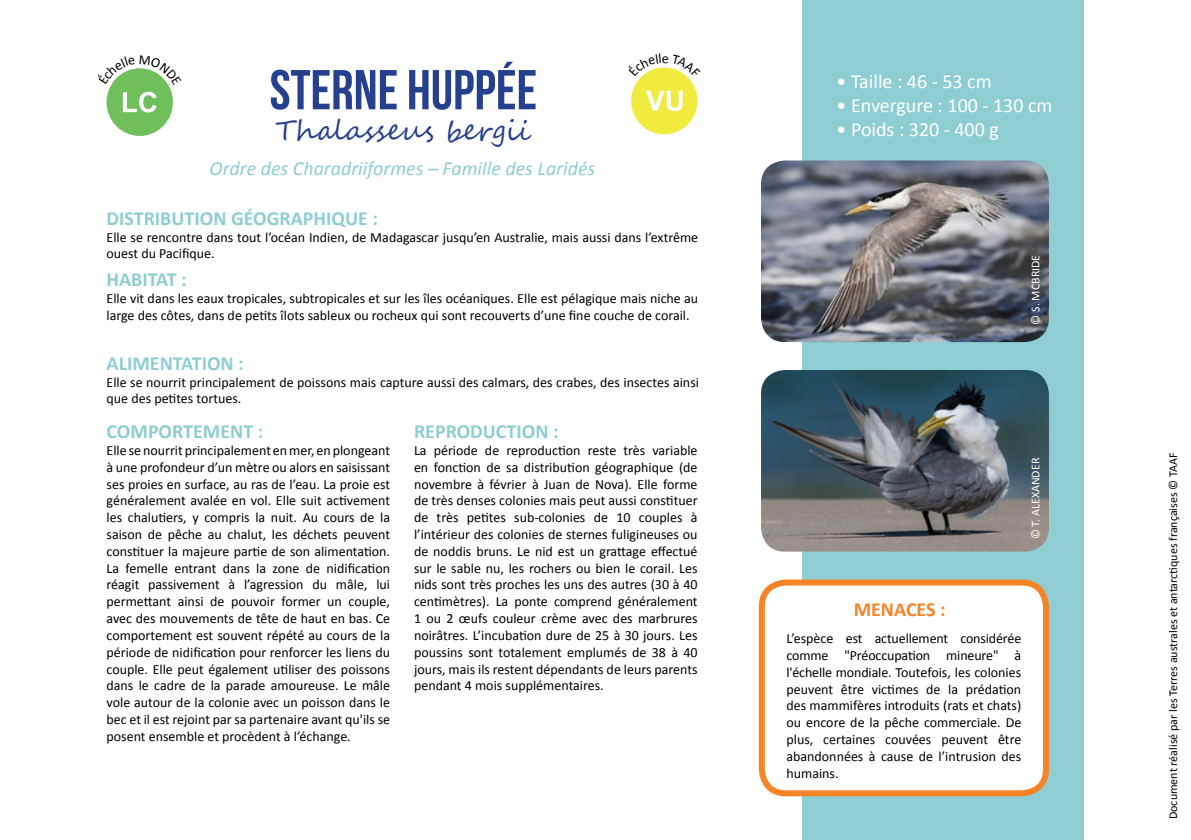
<style>
.page{position:relative;width:1191px;height:840px;background:#fff}
.page>*{position:absolute;margin:0;border:0;box-sizing:border-box;transform-origin:0 0}
.t1{font:700 56px "Bebas Neue";color:#25408f}
.t2{font:28px "Segoe Script";color:#25408f}
.t3{font:700 20px "Calibri";color:#8eced3}
.t4{font:20px "Calibri";color:#fff}
.t5{font:italic 20px "Calibri";color:#8eced3}
.t6{font:700 20px "Calibri";color:#f58427}
.t7{font:14px/16.8px "Calibri";color:#000;text-align:justify}
.t8{font:12px "Calibri";color:#000}
.t9{font:12px "Calibri";color:#fff}
</style>
<div class="page">
<div style="left:803px;top:0;width:281px;height:839px;background:#8eced3"></div>
<div style="left:762px;top:582px;width:284px;height:210px;background:#fff;border-radius:24px"></div>
<div style="left:759px;top:579px;width:290px;height:216px;border:6px solid #f58427;border-radius:24px"></div>
<img style="left:761px;top:160px;width:288px;height:182px">
<img style="left:761px;top:370px;width:288px;height:181px">
<div style="left:107px;top:68px;width:66px;height:68px;background:#6fc05b;border-radius:50%"></div>
<svg style="left:123px;top:92px;width:34px;height:20px"></svg>
<div style="left:631px;top:67px;width:66px;height:67px;background:#f2eb3f;border-radius:50%"></div>
<svg style="left:646px;top:91px;width:36px;height:20px"></svg>
<svg style="left:641px;top:67px;width:47px;height:10px"></svg>
<svg style="left:111px;top:68px;width:58px;height:17px"></svg>
<h1 class="t1" style="left:270px;top:59px;width:269px">STERNE HUPPÉE</h1>
<h2 class="t2" style="left:275px;top:107px;width:256px">Thalasseus bergii</h2>
<h3 class="t5" style="left:210px;top:155px;width:387px">Ordre des Charadriiformes – Famille des Laridés</h3>
<h3 class="t3" style="left:107px;top:205px;width:273px">DISTRIBUTION GÉOGRAPHIQUE :</h3>
<p class="t7" style="left:107px;top:228px;width:593px">Elle se rencontre dans tout l’océan Indien, de Madagascar jusqu’en Australie, mais aussi dans l’extrême ouest du Pacifique.</p>
<h3 class="t3" style="left:107px;top:267px;width:82px">HABITAT :</h3>
<p class="t7" style="left:107px;top:290px;width:593px">Elle vit dans les eaux tropicales, subtropicales et sur les îles océaniques. Elle est pélagique mais niche au large des côtes, dans de petits îlots sableux ou rocheux qui sont recouverts d’une fine couche de corail.</p>
<h3 class="t3" style="left:107px;top:350px;width:139px">ALIMENTATION :</h3>
<p class="t7" style="left:107px;top:373px;width:594px">Elle se nourrit principalement de poissons mais capture aussi des calmars, des crabes, des insectes ainsi que des petites tortues.</p>
<h3 class="t3" style="left:107px;top:418px;width:158px">COMPORTEMENT :</h3>
<p class="t7" style="left:107px;top:441px;width:285px">Elle se nourrit principalement en mer, en plongeant à une profondeur d’un mètre ou alors en saisissant ses proies en surface, au ras de l’eau. La proie est généralement avalée en vol. Elle suit activement les chalutiers, y compris la nuit. Au cours de la saison de pêche au chalut, les déchets peuvent constituer la majeure partie de son alimentation.<br>La femelle entrant dans la zone de nidification réagit passivement à l’agression du mâle, lui permettant ainsi de pouvoir former un couple, avec des mouvements de tête de haut en bas. Ce comportement est souvent répété au cours de la période de nidification pour renforcer les liens du couple. Elle peut également utiliser des poissons dans le cadre de la parade amoureuse. Le mâle vole autour de la colonie avec un poisson dans le bec et il est rejoint par sa partenaire avant qu'ils se posent ensemble et procèdent à l’échange.</p>
<h3 class="t3" style="left:414px;top:418px;width:146px">REPRODUCTION :</h3>
<p class="t7" style="left:414px;top:441px;width:285px">La période de reproduction reste très variable en fonction de sa distribution géographique (de novembre à février à Juan de Nova). Elle forme de très denses colonies mais peut aussi constituer de très petites sub-colonies de 10 couples à l’intérieur des colonies de sternes fuligineuses ou de noddis bruns. Le nid est un grattage effectué sur le sable nu, les rochers ou bien le corail. Les nids sont très proches les uns des autres (30 à 40 centimètres). La ponte comprend généralement 1 ou 2 œufs couleur crème avec des marbrures noirâtres. L’incubation dure de 25 à 30 jours. Les poussins sont totalement emplumés de 38 à 40 jours, mais ils restent dépendants de leurs parents pendant 4 mois supplémentaires.</p>
<h3 class="t4" style="left:836px;top:69px;width:157px">• Taille : 46 - 53 cm</h3>
<h3 class="t4" style="left:836px;top:93px;width:217px">• Envergure : 100 - 130 cm</h3>
<h3 class="t4" style="left:836px;top:117px;width:164px">• Poids : 320 - 400 g</h3>
<p class="t9" style="left:1028px;top:324px;width:71px;rotate:-90deg">© S. MCBRIDE</p>
<h3 class="t6" style="left:853px;top:596px;width:93px">MENACES :</h3>
<p class="t7" style="left:786px;top:629px;width:236px">L’espèce est actuellement considérée comme "Préoccupation mineure" à l'échelle mondiale. Toutefois, les colonies peuvent être victimes de la prédation des mammifères introduits (rats et chats) ou encore de la pêche commerciale. De plus, certaines couvées peuvent être abandonnées à cause de l’intrusion des humains.</p>
<p class="t9" style="left:1028px;top:539px;width:83px;rotate:-90deg">© T. ALEXANDER</p>
<p class="t8" style="left:1165px;top:818px;width:368px;rotate:-90deg">Document réalisé par les Terres australes et antarctiques françaises © TAAF</p>
</div>
